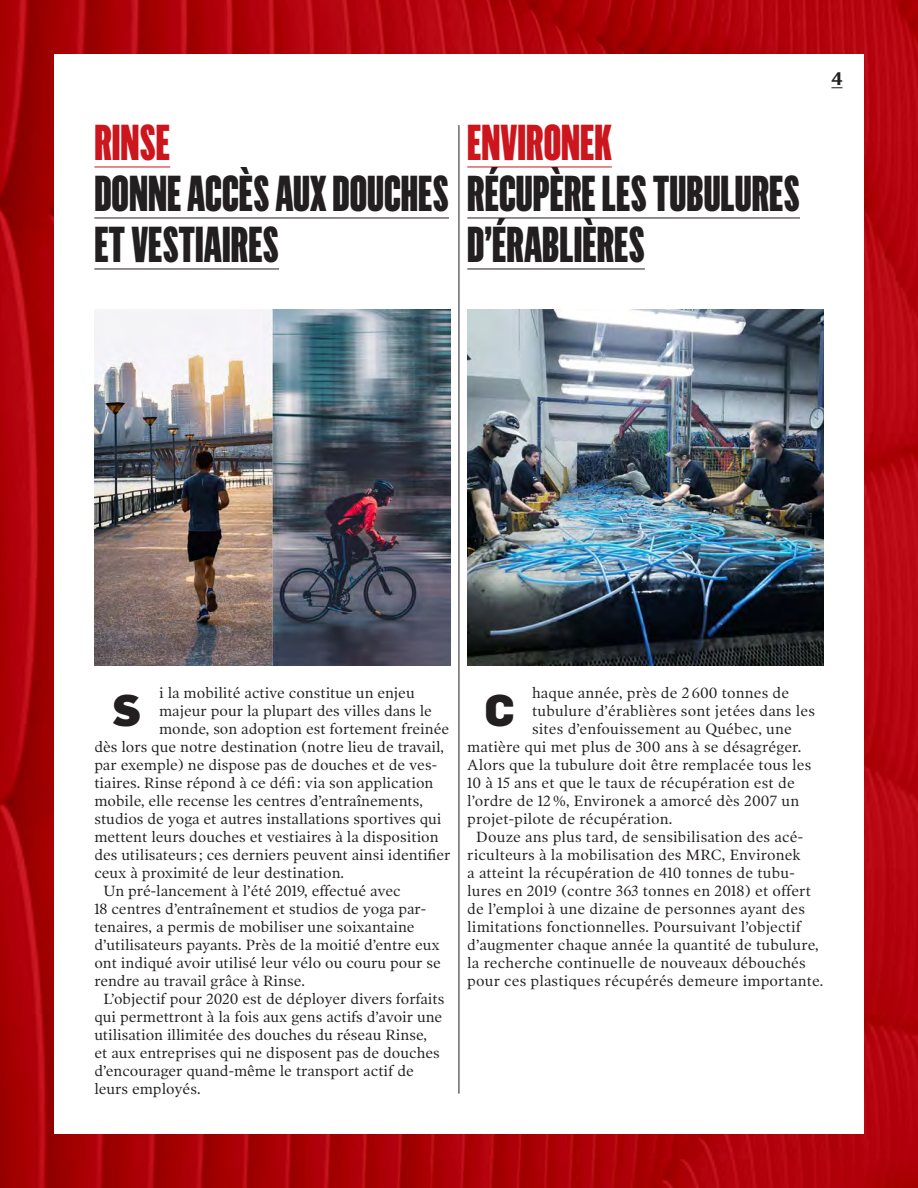
<style>
.page{position:relative;width:918px;height:1188px;background:#fff}
.page>*{position:absolute;margin:0;border:0;box-sizing:border-box;transform-origin:0 0}
.Titre{font:900 49.5px/51px "Flama Ultracondensed";color:#231f20}
.Titre-2{font:900 49.5px "Flama Ultracondensed";color:#cd151d}
.t1{font:900 43.5px "Flama";color:#231f20}
.t2{font:700 18px "Poynter OS Text One L";color:#231f20}
.Texte_-_indent{font:15px/18px "Poynter OS Text One L";letter-spacing:.005em;color:#231f20}
.Texte{font:15px "Poynter OS Text One L";color:#231f20}
</style>
<div class="page">
<img style="left:0;top:0;width:918px;height:1188px">
<div style="left:54px;top:54px;width:810px;height:1080px;background:#fff"></div>
<hr style="left:94px;top:166px;width:76px;height:1px;background:#cd151d">
<hr style="left:94px;top:217px;width:355px;height:1px;background:#231f20">
<hr style="left:94px;top:268px;width:185px;height:1px;background:#231f20">
<hr style="left:467px;top:166px;width:145px;height:1px;background:#cd151d">
<hr style="left:467px;top:217px;width:333px;height:1px;background:#231f20">
<hr style="left:467px;top:268px;width:178px;height:1px;background:#231f20">
<hr style="left:459px;top:125px;width:1px;height:969px;background:#231f20">
<img style="left:94px;top:310px;width:357px;height:356px">
<img style="left:467px;top:310px;width:356px;height:356px">
<p class="Titre-2" style="left:467px;top:115px;width:146px">ENVIRONEK</p>
<p class="Titre-2" style="left:94px;top:115px;width:77px">RINSE</p>
<p class="Titre" style="left:94px;top:168px;width:707px">DONNE ACCÈS AUX DOUCHES RÉCUPÈRE LES TUBULURES<br>ET VESTIAIRES</p>
<p class="Titre" style="left:467px;top:219px;width:179px">D’ÉRABLIÈRES</p>
<p class="t2" style="left:832px;top:67px;width:12px">4</p>
<p class="Texte" style="left:159px;top:683px;width:257px">i la mobilité active constitue un enjeu</p>
<p class="Texte" style="left:159px;top:701px;width:274px">majeur pour la plupart des villes dans le</p>
<p class="Texte" style="left:159px;top:719px;width:291px">monde, son adoption est fortement freinée</p>
<p class="Texte" style="left:94px;top:737px;width:351px">dès lors que notre destination (notre lieu de travail,</p>
<p class="Texte" style="left:94px;top:755px;width:344px">par exemple) ne dispose pas de douches et de ves-</p>
<p class="Texte" style="left:94px;top:773px;width:341px">tiaires. Rinse répond à ce défi: via son application</p>
<p class="Texte" style="left:94px;top:791px;width:330px">mobile, elle recense les centres d’entraînements,</p>
<p class="Texte" style="left:94px;top:809px;width:349px">studios de yoga et autres installations sportives qui</p>
<p class="Texte" style="left:94px;top:827px;width:346px">mettent leurs douches et vestiaires à la disposition</p>
<p class="Texte" style="left:94px;top:845px;width:358px">des utilisateurs ; ces derniers peuvent ainsi identifier</p>
<p class="Texte" style="left:94px;top:863px;width:251px">ceux à proximité de leur destination.</p>
<p class="Texte_-_indent" style="left:94px;top:881px;width:348px;text-indent:9px">Un pré-lancement à l’été 2019, effectué avec<br>18 centres d’entraînement et studios de yoga par&shy;tenaires, a permis de mobiliser une soixantaine d’utilisateurs payants. Près de la moitié d’entre eux ont indiqué avoir utilisé leur vélo ou couru pour se rendre au travail grâce à Rinse.</p>
<p class="Texte_-_indent" style="left:94px;top:989px;width:352px;text-indent:9px">L’objectif pour 2020 est de déployer divers forfaits qui permettront à la fois aux gens actifs d’avoir une utilisation illimitée des douches du réseau Rinse,<br>et aux entreprises qui ne disposent pas de douches d’encourager quand-même le transport actif de leurs employés.</p>
<p class="Texte_-_indent" style="left:532px;top:683px;width:259px">haque année, près de 2 600 tonnes de</p>
<p class="Texte_-_indent" style="left:532px;top:701px;width:285px">tubulure d’érablières sont jetées dans les</p>
<p class="Texte_-_indent" style="left:532px;top:719px;width:261px">sites d’enfouissement au Québec, une</p>
<p class="Texte_-_indent" style="left:467px;top:737px;width:335px">matière qui met plus de 300 ans à se désagréger.</p>
<p class="Texte_-_indent" style="left:467px;top:755px;width:346px">Alors que la tubulure doit être remplacée tous les</p>
<p class="Texte_-_indent" style="left:467px;top:773px;width:329px">10 à 15 ans et que le taux de récupération est de</p>
<p class="Texte_-_indent" style="left:467px;top:791px;width:333px">l’ordre de 12 %, Environek a amorcé dès 2007 un</p>
<p class="Texte_-_indent" style="left:467px;top:809px;width:207px">projet-pilote de récupération.</p>
<p class="Texte_-_indent" style="left:467px;top:827px;width:358px;text-indent:9px">Douze ans plus tard, de sensibilisation des acé&shy;riculteurs à la mobilisation des MRC, Environek<br>a atteint la récupération de 410 tonnes de tubu&shy;lures en 2019 (contre 363 tonnes en 2018) et offert de l’emploi à une dizaine de personnes ayant des limitations fonctionnelles. Poursuivant l’objectif d’augmenter chaque année la quantité de tubulure, la recherche continuelle de nouveaux débouchés pour ces plastiques récupérés demeure importante.</p>
<p class="t1" style="left:113px;top:682px;width:29px">S</p>
<p class="t1" style="left:485px;top:682px;width:31px">C</p>
</div>
